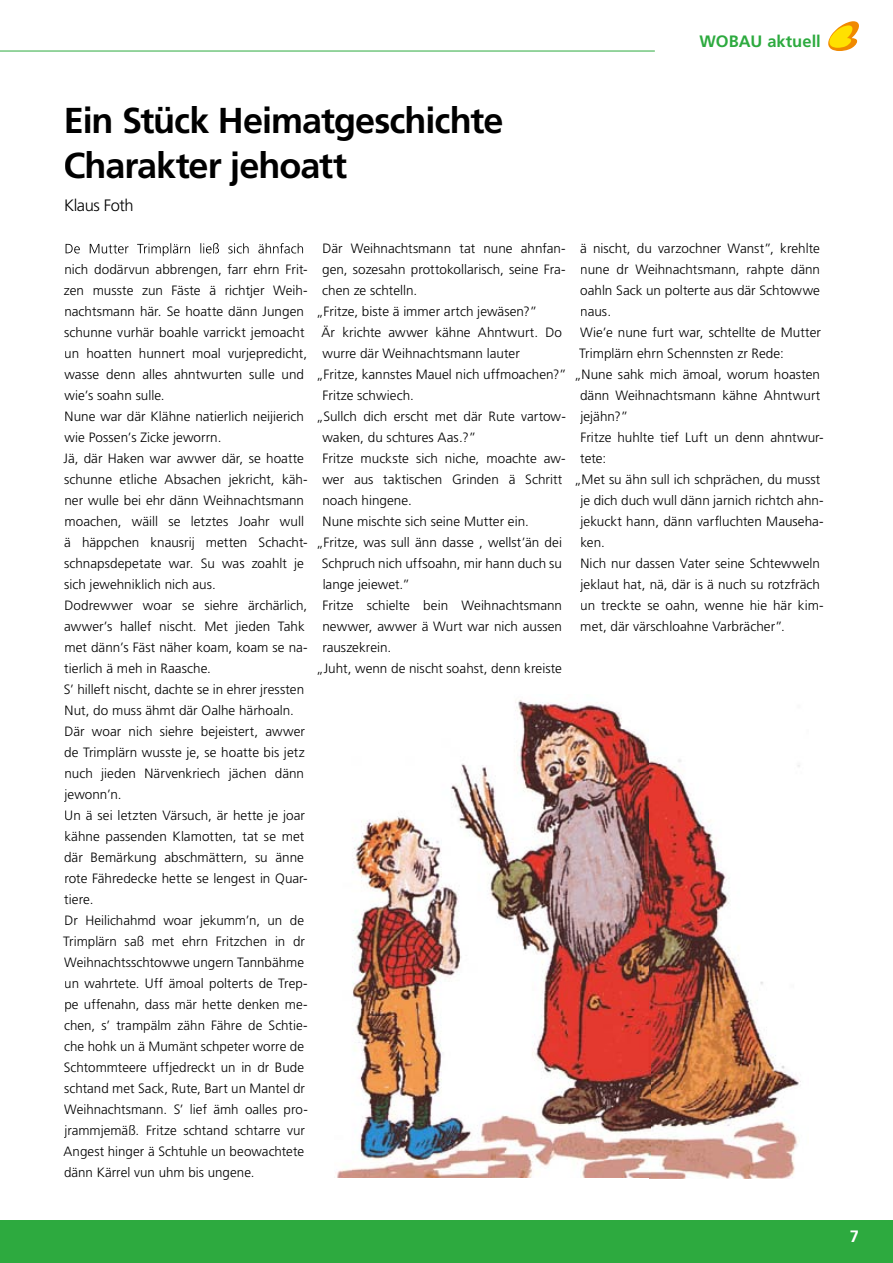
<style>
.page{position:relative;width:893px;height:1263px;background:#fff}
.page>*{position:absolute;margin:0;border:0;box-sizing:border-box;transform-origin:0 0}
.t1{font:700 36px/45px "Frutiger 65";letter-spacing:-.03em;color:#000}
.t2{font:700 16.5px "Frutiger 65";color:#2daa3f}
.t3{font:300 16.5px "Frutiger LT Std";letter-spacing:-.03em;color:#000}
.t4{font:700 16.5px "Frutiger 65";color:#fff}
.t5{font:300 13.5px/21px "Frutiger LT Std";color:#000}
</style>
<div class="page">
<svg style="left:828px;top:21px;width:31px;height:30px"></svg>
<hr style="left:0;top:51px;width:655px;height:1px;background:#2daa3f">
<div style="left:1px;top:1220px;width:892px;height:43px;background:#2daa3f"></div>
<svg style="left:66px;top:243px;width:238px;height:13px"></svg>
<img style="left:337px;top:700px;width:464px;height:478px">
<p class="t2" style="left:699px;top:32px;width:123px">WOBAU aktuell</p>
<h1 class="t1" style="left:64px;top:98px;width:441px">Ein Stück Heimatgeschichte<br>Charakter jehoatt</h1>
<p class="t3" style="left:64px;top:196px;width:71px">Klaus Foth</p>
<p class="t5" style="left:63px;top:259px;width:246px">nich dodärvun abbrengen, farr ehrn Frit&shy;zen musste zun Fäste ä richtjer Weih&shy;nachtsmann här. Se hoatte dänn Jungen schunne vurhär boahle varrickt jemoacht un hoatten hunnert moal vurjepredicht, wasse denn alles ahntwurten sulle und wie’s soahn sulle.<br>Nune war där Klähne natierlich neijierich wie Possen’s Zicke jeworrn.<br>Jä, där Haken war awwer där, se hoatte schunne etliche Absachen jekricht, käh&shy;ner wulle bei ehr dänn Weihnachtsmann moachen, wäill se letztes Joahr wull ä häppchen knausrij metten Schacht&shy;schnapsdepetate war. Su was zoahlt je sich jewehniklich nich aus.<br>Dodrewwer woar se siehre ärchärlich, awwer’s hallef nischt. Met jieden Tahk met dänn’s Fäst näher koam, koam se na&shy;tierlich ä meh in Raasche.<br>S’ hilleft nischt, dachte se in ehrer jressten Nut, do muss ähmt där Oalhe härhoaln.<br>Där woar nich siehre bejeistert, awwer de Trimplärn wusste je, se hoatte bis jetz nuch jieden Närvenkriech jächen dänn jewonn’n.<br>Un ä sei letzten Värsuch, är hette je joar kähne passenden Klamotten, tat se met där Bemärkung abschmättern, su änne rote Fähredecke hette se lengest in Quar&shy;tiere.<br>Dr Heilichahmd woar jekumm’n, un de Trimplärn saß met ehrn Fritzchen in dr Weihnachtsschtowwe ungern Tannbähme un wahrtete. Uff ämoal polterts de Trep&shy;pe uffenahn, dass mär hette denken me&shy;chen, s’ trampälm zähn Fähre de Schtie&shy;che hohk un ä Mumänt schpeter worre de Schtommteere uffjedreckt un in dr Bude schtand met Sack, Rute, Bart un Mantel dr Weihnachtsmann. S’ lief ämh oalles pro&shy;jrammjemäß. Fritze schtand schtarre vur Angest hinger ä Schtuhle un beowachtete dänn Kärrel vun uhm bis ungene.</p>
<p class="t5" style="left:322px;top:238px;width:245px">Där Weihnachtsmann tat nune ahnfan-</p>
<p class="t5" style="left:322px;top:259px;width:245px">gen, sozesahn prottokollarisch, seine Fra-</p>
<p class="t5" style="left:322px;top:280px;width:97px">chen ze schtelln.</p>
<p class="t5" style="left:316px;top:301px;width:223px">„Fritze, biste ä immer artch jewäsen?”</p>
<p class="t5" style="left:321px;top:322px;width:242px">Är krichte awwer kähne Ahntwurt. Do</p>
<p class="t5" style="left:322px;top:343px;width:199px">wurre där Weihnachtsmann lauter</p>
<p class="t5" style="left:316px;top:364px;width:252px">„Fritze, kannstes Mauel nich uffmoachen?”</p>
<p class="t5" style="left:322px;top:385px;width:93px">Fritze schwiech.</p>
<p class="t5" style="left:316px;top:406px;width:251px">„Sullch dich erscht met där Rute vartow-</p>
<p class="t5" style="left:322px;top:427px;width:155px">waken, du schtures Aas.?”</p>
<p class="t5" style="left:322px;top:448px;width:245px">Fritze muckste sich niche, moachte aw-</p>
<p class="t5" style="left:322px;top:469px;width:241px">wer aus taktischen Grinden ä Schritt</p>
<p class="t5" style="left:322px;top:490px;width:91px">noach hingene.</p>
<p class="t5" style="left:322px;top:511px;width:208px">Nune mischte sich seine Mutter ein.</p>
<p class="t5" style="left:316px;top:532px;width:247px">„Fritze, was sull änn dasse , wellst’än dei</p>
<p class="t5" style="left:322px;top:553px;width:242px">Schpruch nich uffsoahn, mir hann duch su</p>
<p class="t5" style="left:323px;top:574px;width:89px">lange jeiewet.”</p>
<p class="t5" style="left:322px;top:595px;width:241px">Fritze schielte bein Weihnachtsmann</p>
<p class="t5" style="left:322px;top:616px;width:241px">newwer, awwer ä Wurt war nich aussen</p>
<p class="t5" style="left:322px;top:637px;width:70px">rauszekrein.</p>
<p class="t5" style="left:316px;top:658px;width:247px">„Juht, wenn de nischt soahst, denn kreiste</p>
<p class="t5" style="left:580px;top:238px;width:241px">ä nischt, du varzochner Wanst”, krehlte</p>
<p class="t5" style="left:580px;top:259px;width:241px">nune dr Weihnachtsmann, rahpte dänn</p>
<p class="t5" style="left:580px;top:280px;width:241px">oahln Sack un polterte aus där Schtowwe</p>
<p class="t5" style="left:580px;top:301px;width:32px">naus.</p>
<p class="t5" style="left:580px;top:322px;width:242px">Wie’e nune furt war, schtellte de Mutter</p>
<p class="t5" style="left:579px;top:343px;width:206px">Trimplärn ehrn Schennsten zr Rede:</p>
<p class="t5" style="left:574px;top:364px;width:247px">„Nune sahk mich ämoal, worum hoasten</p>
<p class="t5" style="left:580px;top:385px;width:242px">dänn Weihnachtsmann kähne Ahntwurt</p>
<p class="t5" style="left:580px;top:406px;width:49px">jejähn?”</p>
<p class="t5" style="left:580px;top:427px;width:245px">Fritze huhlte tief Luft un denn ahntwur-</p>
<p class="t5" style="left:580px;top:448px;width:27px">tete:</p>
<p class="t5" style="left:574px;top:469px;width:248px">„Met su ähn sull ich schprächen, du musst</p>
<p class="t5" style="left:580px;top:490px;width:245px">je dich duch wull dänn jarnich richtch ahn-</p>
<p class="t5" style="left:580px;top:511px;width:245px">jekuckt hann, dänn varfluchten Mauseha-</p>
<p class="t5" style="left:580px;top:532px;width:26px">ken.</p>
<p class="t5" style="left:580px;top:553px;width:241px">Nich nur dassen Vater seine Schtewweln</p>
<p class="t5" style="left:580px;top:574px;width:241px">jeklaut hat, nä, där is ä nuch su rotzfräch</p>
<p class="t5" style="left:580px;top:595px;width:245px">un treckte se oahn, wenne hie här kim-</p>
<p class="t5" style="left:580px;top:616px;width:206px">met, där värschloahne Varbrächer”.</p>
<p class="t4" style="left:850px;top:1226px;width:11px">7</p>
</div>
